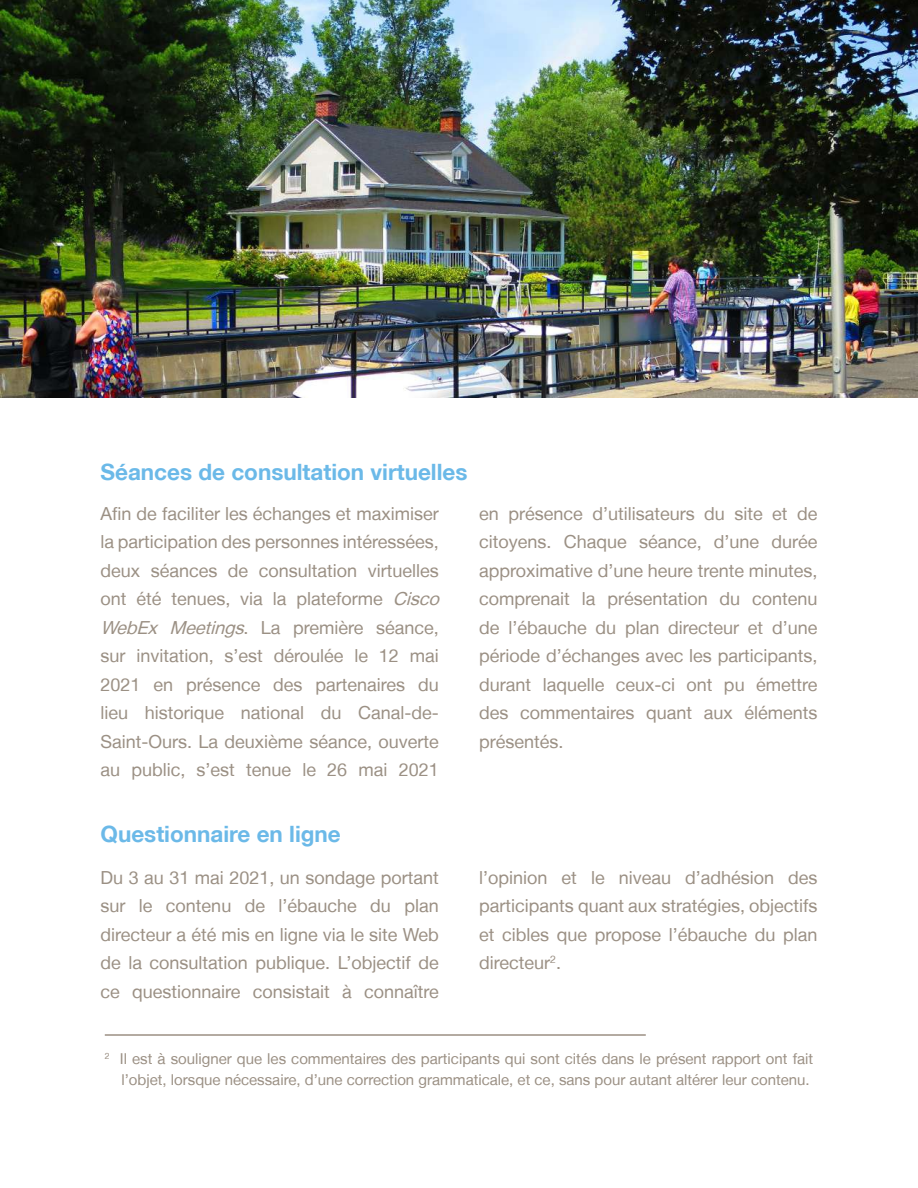
<style>
.page{position:relative;width:918px;height:1188px;background:#fff}
.page>*{position:absolute;margin:0;border:0;box-sizing:border-box;transform-origin:0 0}
.t1{font:700 22.5px "Helvetica Neue LT";color:#6bb9e8}
.t2{font:18px/28.5px "Helvetica Neue LT";color:#9b9084;text-align:justify}
.t3{font:15px/21px "Helvetica Neue LT";color:#9b9084;text-align:right}
.s1{font-style:italic}
</style>
<div class="page">
<img style="left:0;top:0;width:918px;height:397px">
<hr style="left:105px;top:1034px;width:541px;height:2px;background:#9b9084">
<p class="t1" style="left:101px;top:458px;width:369px">Séances de consultation virtuelles</p>
<p class="t2" style="left:101px;top:499px;width:345px;text-align:left">Afin de faciliter les échanges et maximiser la participation des personnes intéressées, deux séances de consultation virtuelles ont été tenues, via la plateforme <span class="s1">Cisco WebEx Meetings</span>. La première séance, sur invitation, s’est déroulée le 12 mai 2021 en présence des partenaires du lieu historique national du Canal-de-Saint-Ours. La deuxième séance, ouverte au public, s’est tenue le 26 mai 2021</p>
<p class="t2" style="left:479px;top:499px;width:340px">en présence d’utilisateurs du site et de citoyens. Chaque séance, d’une durée approximative d’une heure trente minutes, comprenait la présentation du contenu de l’ébauche du plan directeur et d’une période d’échanges avec les participants, durant laquelle ceux-ci ont pu émettre des commentaires quant aux éléments présentés.</p>
<p class="t1" style="left:101px;top:821px;width:242px">Questionnaire en ligne</p>
<p class="t2" style="left:101px;top:863px;width:340px">Du 3 au 31 mai 2021, un sondage portant sur le contenu de l’ébauche du plan directeur a été mis en ligne via le site Web de la consultation publique. L’objectif de ce questionnaire consistait à connaître</p>
<p class="t2" style="left:479px;top:863px;width:340px">l’opinion et le niveau d’adhésion des participants quant aux stratégies, objectifs et cibles que propose l’ébauche du plan directeur<sup>2</sup>.</p>
<p class="t3" style="left:105px;top:1048px;width:710px"><sup>2</sup> Il est à souligner que les commentaires des participants qui sont cités dans le présent rapport ont fait l’objet, lorsque nécessaire, d’une correction grammaticale, et ce, sans pour autant altérer leur contenu.</p>
</div>
